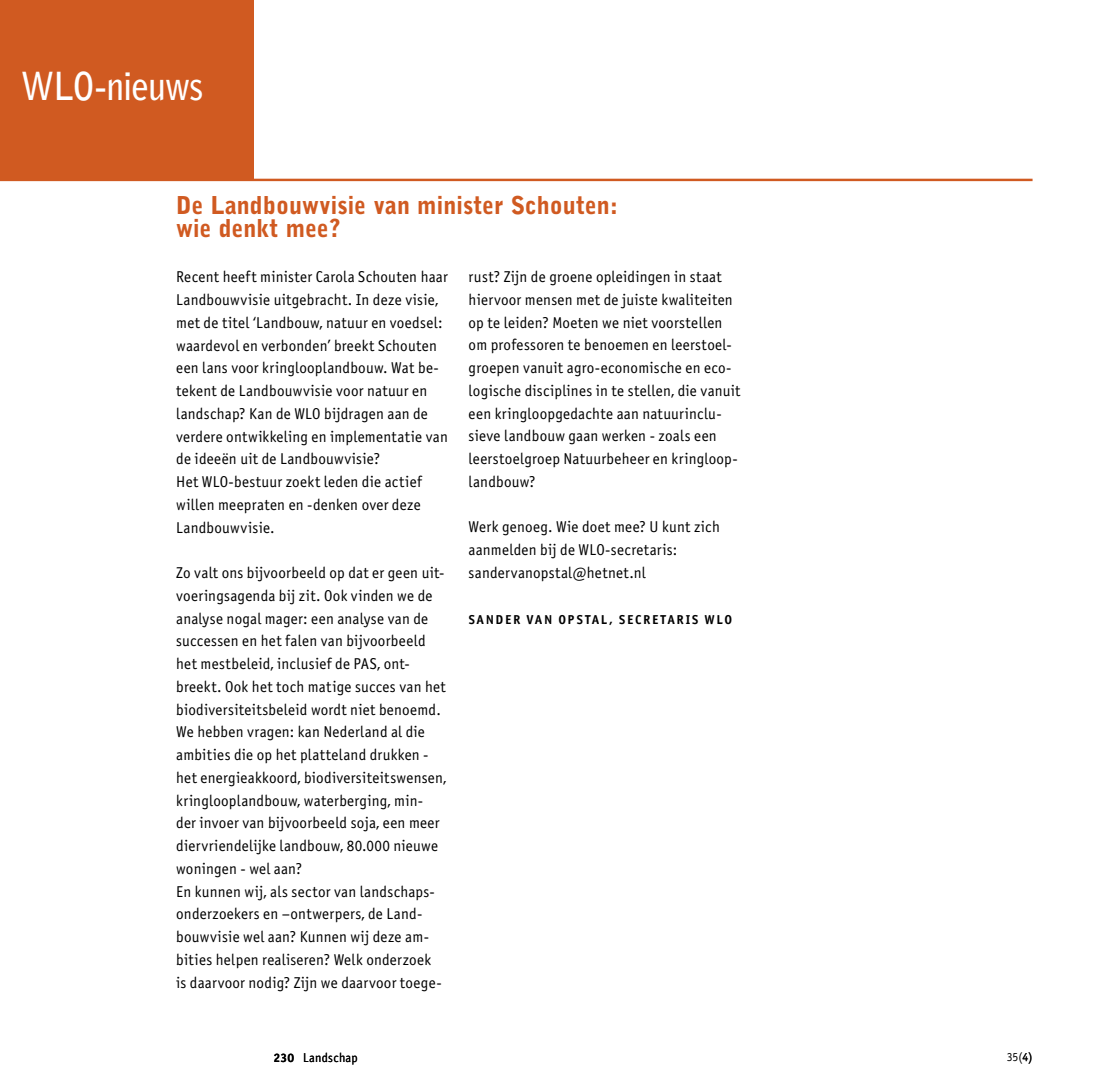
<style>
.page{position:relative;width:1112px;height:1092px;background:#fff}
.page>*{position:absolute;margin:0;border:0;box-sizing:border-box;transform-origin:0 0}
.t1{font:700 38.5px "Bell Gothic";letter-spacing:-.035em;color:#fff;scale:.92 1}
.t2{font:900 24.5px/22.8px "Bell Gothic";letter-spacing:.005em;color:#d05a21;scale:.95 1}
.t3{font:15.75px/22.8px "Officina Sans ITC";letter-spacing:.015em;color:#000;scale:.96 1}
.t4{font:12.95px "Officina Sans Bold ITC";letter-spacing:.125em;color:#000}
.t5{font:12.95px "Officina Sans ITC";letter-spacing:.02em;color:#000;scale:.95 1}
.t6{font:12.25px "Officina Sans ITC";color:#000;scale:.96 1}
.s1{font-family:"Officina Sans Bold ITC";font-size:12.25px}
</style>
<div class="page">
<hr style="left:0;top:179px;width:1032px;height:2px;background:#d05a21">
<div style="left:0;top:0;width:254px;height:179px;background:#d05a21"></div>
<h1 class="t1" style="left:21px;top:63px;width:200px">WLO-nieuws</h1>
<h2 class="t2" style="left:176px;top:194px;width:466px">De Landbouwvisie van minister Schouten: wie denkt mee?</h2>
<p class="t3" style="left:176px;top:265px;width:284px">Recent heeft minister Carola Schouten haar Landbouwvisie uitgebracht. In deze visie, met de titel ‘Landbouw, natuur en voedsel: waardevol en verbonden’ breekt Schouten een lans voor kringlooplandbouw. Wat be&shy;tekent de Landbouwvisie voor natuur en landschap? Kan de WLO bijdragen aan de verdere ontwikkeling en implementatie van de ideeën uit de Landbouwvisie?<br>Het WLO-bestuur zoekt leden die actief willen meepraten en -denken over deze Landbouwvisie.</p>
<p class="t3" style="left:176px;top:561px;width:283px">Zo valt ons bijvoorbeeld op dat er geen uit&shy;voeringsagenda bij zit. Ook vinden we de analyse nogal mager: een analyse van de successen en het falen van bijvoorbeeld het mestbeleid, inclusief de PAS, ont&shy;breekt. Ook het toch matige succes van het biodiversiteitsbeleid wordt niet benoemd.<br>We hebben vragen: kan Nederland al die ambities die op het platteland drukken - het energieakkoord, biodiversiteitswensen, kringlooplandbouw, waterberging, min&shy;der invoer van bijvoorbeeld soja, een meer diervriendelijke landbouw, 80.000 nieuwe woningen - wel aan?<br>En kunnen wij, als sector van landschaps&shy;onderzoekers en –ontwerpers, de Land&shy;bouwvisie wel aan? Kunnen wij deze am&shy;bities helpen realiseren? Welk onderzoek<br>is daarvoor nodig? Zijn we daarvoor toege-</p>
<p class="t3" style="left:468px;top:265px;width:285px">rust? Zijn de groene opleidingen in staat hiervoor mensen met de juiste kwaliteiten op te leiden? Moeten we niet voorstellen om professoren te benoemen en leerstoel&shy;groepen vanuit agro-economische en eco&shy;logische disciplines in te stellen, die vanuit een kringloopgedachte aan natuurinclu&shy;sieve landbouw gaan werken - zoals een leerstoelgroep Natuurbeheer en kringloop&shy;landbouw?</p>
<p class="t3" style="left:468px;top:515px;width:263px">Werk genoeg. Wie doet mee? U kunt zich aanmelden bij de WLO-secretaris: sandervanopstal@hetnet.nl</p>
<p class="t4" style="left:468px;top:611px;width:10px">SAND</p>
<p class="t4" style="left:505px;top:611px;width:228px">ER VAN OPS TAL, SECRETARIS WLO</p>
<p class="t5" style="left:273px;top:1049px;width:90px"><span class="s1">230</span> Landschap</p>
<p class="t6" style="left:1006px;top:1049px;width:28px">35(4)</p>
</div>
